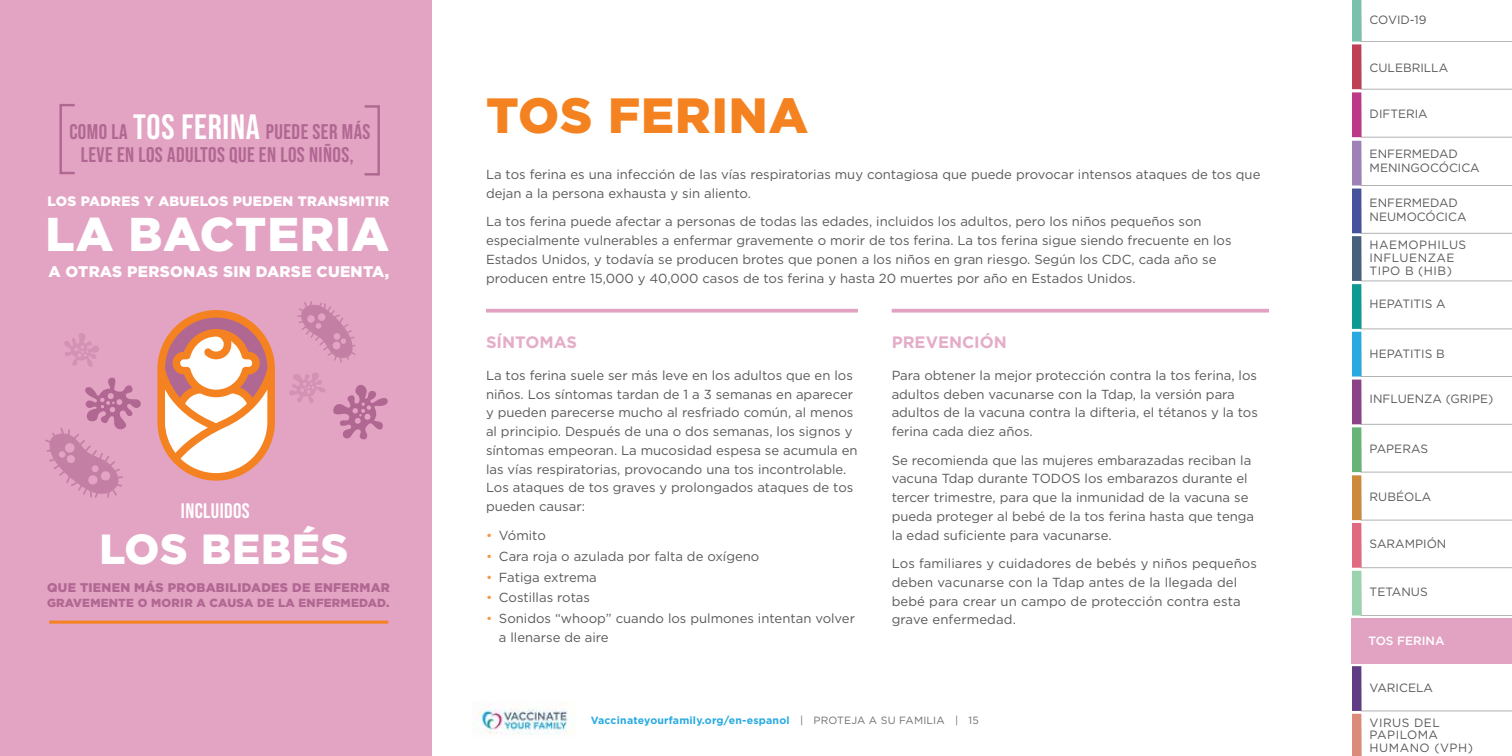
<style>
.page{position:relative;width:1512px;height:756px;background:#fff}
.page>*{position:absolute;margin:0;border:0;box-sizing:border-box;transform-origin:0 0}
.t1{font:900 49.5px "Gotham";letter-spacing:.02em;color:#f58220}
.t2{font:900 47.4px "Gotham";letter-spacing:.02em;color:#fff}
.t3{font:900 42.15px "Gotham";letter-spacing:.02em;color:#fff}
.t4{font:21.15px "Bebas Neue";letter-spacing:.02em;color:#b06792}
.t5{font:21px "Bebas Neue";letter-spacing:.02em;color:#fff}
.t6{font:700 16.5px "Gotham";color:#e4acc8}
.t7{font:900 15.45px "Gotham";letter-spacing:.02em;color:#fff}
.t8{font:900 13.65px "Gotham";letter-spacing:.02em;color:#fff}
.t9{font:13.2px/18.8px "Gotham";color:#58595b}
.t10{font:900 12.6px "Gotham";letter-spacing:.02em;color:#b06792}
.t11{font:12px/14.2px "Gotham";color:#58595b}
.t12{font:12px/12.8px "Gotham";letter-spacing:.04em;color:#58595b}
.t13{font:500 12px "Gotham";color:#fff}
.t14{font:900 11.7px "Gotham";letter-spacing:.02em;color:#b06792}
.t15{font:700 10.5px "Gotham";letter-spacing:.02em;color:#28aae1}
.s1{font-size:35.1px;color:#fff}
.s2{color:#f89848}
.s3{font-weight:400;color:#6d6e71}
</style>
<div class="page">
<svg style="left:1352px;top:0;width:160px;height:756px"></svg>
<img style="left:472px;top:703px;width:99px;height:32px">
<div style="left:0;top:0;width:432px;height:756px;background:#e3a3c3"></div>
<div style="left:60px;top:104px;width:16px;height:70px;border:2px solid #b06792"></div>
<div style="left:363px;top:105px;width:17px;height:71px;border:2px solid #b06792"></div>
<svg style="left:297px;top:301px;width:58px;height:62px"></svg>
<svg style="left:333px;top:385px;width:55px;height:55px"></svg>
<svg style="left:45px;top:377px;width:96px;height:121px"></svg>
<svg style="left:289px;top:372px;width:36px;height:31px"></svg>
<svg style="left:64px;top:333px;width:35px;height:34px"></svg>
<hr style="left:49px;top:621px;width:339px;height:3px;background:#f58220">
<svg style="left:157px;top:310px;width:118px;height:171px;background:#edb39b"></svg>
<svg style="left:892px;top:309px;width:377px;height:4px;background:#e5adc9"></svg>
<svg style="left:486px;top:309px;width:372px;height:4px"></svg>
<div style="left:1352px;top:618px;width:160px;height:45px;background:#e2a3c3"></div>
<h3 class="t4" style="left:69px;top:119px;width:303px">COMO LA <span class="s1">TOS FERINA</span> PUEDE SER MÁS</h3>
<h3 class="t4" style="left:81px;top:143px;width:275px">LEVE EN LOS ADULTOS QUE EN LOS NIÑOS,</h3>
<p class="t8" style="left:48px;top:192px;width:343px">LOS PADRES Y ABUELOS PUEDEN TRANSMITIR</p>
<h2 class="t2" style="left:46px;top:202px;width:345px">LA BACTERIA</h2>
<p class="t7" style="left:48px;top:261px;width:342px">A OTRAS PERSONAS SIN DARSE CUENTA,</p>
<h3 class="t5" style="left:181px;top:499px;width:70px">INCLUIDOS</h3>
<h3 class="t3" style="left:100px;top:520px;width:250px">LOS BEBÉS</h3>
<p class="t14" style="left:47px;top:595px;width:344px">GRAVEMENTE O MORIR A CAUSA DE LA ENFERMEDAD.</p>
<p class="t10" style="left:47px;top:579px;width:344px">QUE TIENEN MÁS PROBABILIDADES DE ENFERMAR</p>
<h1 class="t1" style="left:486px;top:81px;width:324px">TOS FERINA</h1>
<p class="t9" style="left:486px;top:165px;width:776px">La tos ferina es una infección de las vías respiratorias muy contagiosa que puede provocar intensos ataques de tos que dejan a la persona exhausta y sin aliento.</p>
<p class="t9" style="left:486px;top:212px;width:747px">La tos ferina puede afectar a personas de todas las edades, incluidos los adultos, pero los niños pequeños son especialmente vulnerables a enfermar gravemente o morir de tos ferina. La tos ferina sigue siendo frecuente en los Estados Unidos, y todavía se producen brotes que ponen a los niños en gran riesgo. Según los CDC, cada año se producen entre 15,000 y 40,000 casos de tos ferina y hasta 20 muertes por año en Estados Unidos.</p>
<p class="t6" style="left:486px;top:331px;width:93px">SÍNTOMAS</p>
<p class="t9" style="left:486px;top:366px;width:373px">La tos ferina suele ser más leve en los adultos que en los niños. Los síntomas tardan de 1 a 3 semanas en aparecer y pueden parecerse mucho al resfriado común, al menos al principio. Después de una o dos semanas, los signos y síntomas empeoran. La mucosidad espesa se acumula en las vías respiratorias, provocando una tos incontrolable.<br>Los ataques de tos graves y prolongados ataques de tos pueden causar:</p>
<p class="t9" style="left:486px;top:525px;width:61px"><span class="s2">•</span> Vómito</p>
<p class="t9" style="left:486px;top:546px;width:275px"><span class="s2">•</span> Cara roja o azulada por falta de oxígeno</p>
<p class="t9" style="left:486px;top:567px;width:112px"><span class="s2">•</span> Fatiga extrema</p>
<p class="t9" style="left:486px;top:588px;width:106px"><span class="s2">•</span> Costillas rotas</p>
<p class="t9" style="left:499px;top:609px;width:358px;text-indent:-13px"><span class="s2">•</span> Sonidos “whoop” cuando los pulmones intentan volver a llenarse de aire</p>
<p class="t6" style="left:892px;top:331px;width:117px">PREVENCIÓN</p>
<p class="t9" style="left:892px;top:366px;width:368px">Para obtener la mejor protección contra la tos ferina, los adultos deben vacunarse con la Tdap, la versión para adultos de la vacuna contra la difteria, el tétanos y la tos ferina cada diez años.</p>
<p class="t9" style="left:892px;top:450px;width:364px">Se recomienda que las mujeres embarazadas reciban la vacuna Tdap durante TODOS los embarazos durante el tercer trimestre, para que la inmunidad de la vacuna se pueda proteger al bebé de la tos ferina hasta que tenga la edad suficiente para vacunarse.</p>
<p class="t9" style="left:892px;top:554px;width:367px">Los familiares y cuidadores de bebés y niños pequeños deben vacunarse con la Tdap antes de la llegada del bebé para crear un campo de protección contra esta grave enfermedad.</p>
<p class="t15" style="left:591px;top:714px;width:390px">Vaccinateyourfamily.org/en-espanol <span class="s3">| PROTEJA A SU FAMILIA | 15</span></p>
<p class="t11" style="left:1370px;top:13px;width:58px">COVID-19</p>
<p class="t11" style="left:1370px;top:60px;width:80px">CULEBRILLA</p>
<p class="t11" style="left:1370px;top:107px;width:60px">DIFTERIA</p>
<p class="t11" style="left:1370px;top:146px;width:112px">ENFERMEDAD<br>MENINGOCÓCICA</p>
<p class="t11" style="left:1370px;top:196px;width:98px">ENFERMEDAD<br>NEUMOCÓCICA</p>
<p class="t12" style="left:1370px;top:239px;width:98px">HAEMOPHILUS<br>INFLUENZAE<br>TIPO B (HIB)</p>
<p class="t11" style="left:1370px;top:296px;width:77px">HEPATITIS A</p>
<p class="t11" style="left:1370px;top:346px;width:77px">HEPATITIS B</p>
<p class="t11" style="left:1370px;top:392px;width:125px">INFLUENZA (GRIPE)</p>
<p class="t11" style="left:1370px;top:441px;width:60px">PAPERAS</p>
<p class="t11" style="left:1370px;top:489px;width:63px">RUBÉOLA</p>
<p class="t11" style="left:1370px;top:536px;width:78px">SARAMPIÓN</p>
<p class="t11" style="left:1370px;top:584px;width:60px">TETANUS</p>
<p class="t13" style="left:1368px;top:633px;width:78px">TOS FERINA</p>
<p class="t11" style="left:1370px;top:680px;width:65px">VARICELA</p>
<p class="t12" style="left:1370px;top:716px;width:105px">VIRUS DEL<br>PAPILOMA<br>HUMANO (VPH)</p>
</div>
